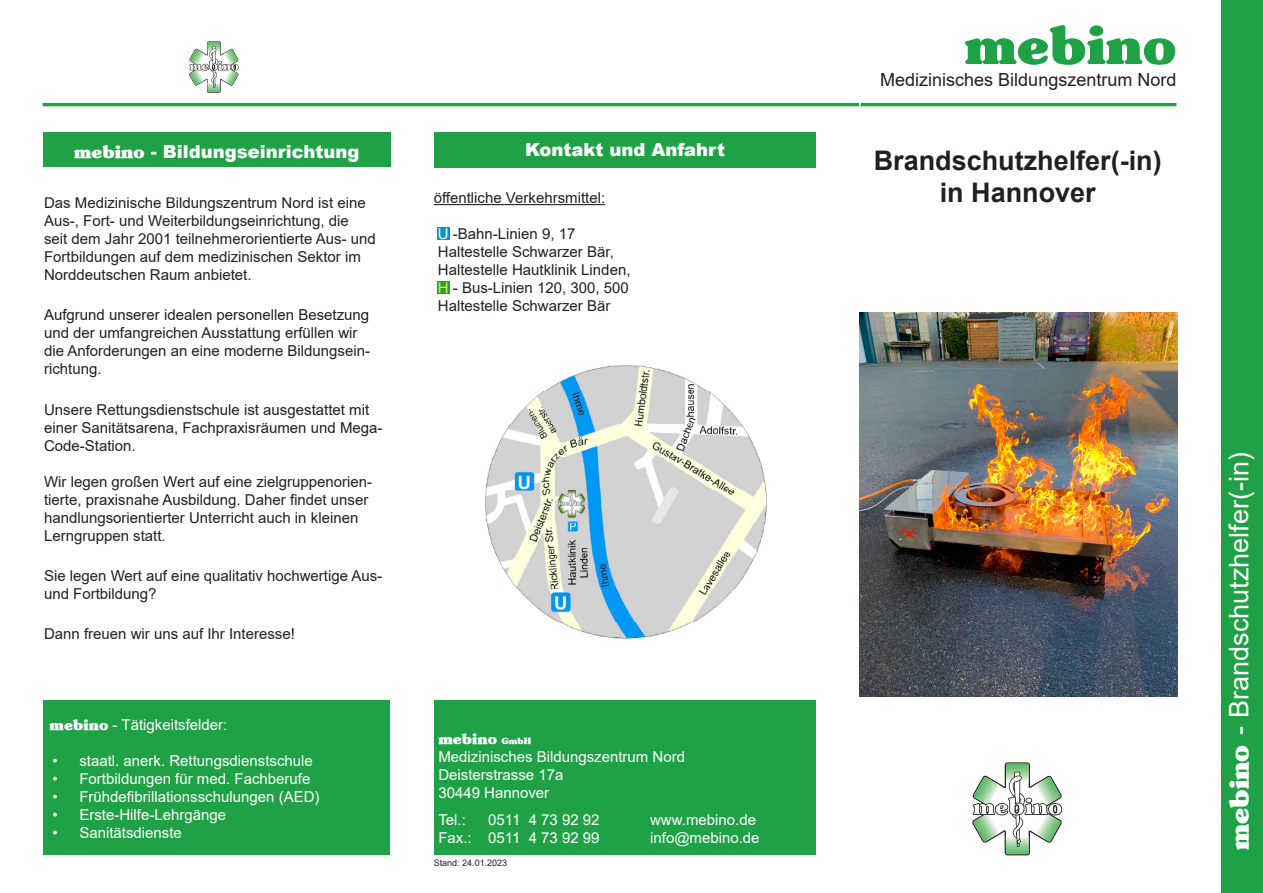
<style>
.page{position:relative;width:1263px;height:893px;background:#fff}
.page>*{position:absolute;margin:0;border:0;box-sizing:border-box;transform-origin:0 0}
.t1{font:54px "Burkina Faso";color:#1fa245}
.t2{font:700 27px/32.4px "Arial";color:#231f20;text-align:center}
.t3{font:27px "Arial";color:#fff}
.t4{font:900 18px "Arial";color:#fff}
.t5{font:18px "Arial";color:#231f20}
.t6{font:15px/18px "Arial";color:#231f20}
.t7{font:15px "Arial";color:#fff}
.t8{font:15px "Burkina Faso";color:#fff}
.t9{font:9px "Arial";color:#231f20}
.s1{font-family:"Burkina Faso";font-weight:400}
.s2{color:#fff}
.s3{color:#f5ec09}
.s4{font-family:"Burkina Faso"}
.s5{font-size:9px}
</style>
<div class="page">
<div style="left:437px;top:281px;width:13px;height:13px;background:#1fa245"></div>
<div style="left:437px;top:227px;width:13px;height:13px;background:#0094c8"></div>
<div style="left:1221px;top:0;width:42px;height:893px;background:#1fa245"></div>
<hr style="left:43px;top:103px;width:1135px;height:3px;background:#1fa245">
<svg style="left:972px;top:762px;width:90px;height:93px"></svg>
<div style="left:434px;top:700px;width:382px;height:155px;background:#1fa245"></div>
<div style="left:434px;top:132px;width:382px;height:36px;background:#1fa245"></div>
<div style="left:43px;top:133px;width:347px;height:34px;background:#1fa245"></div>
<div style="left:43px;top:700px;width:346px;height:155px;background:#1fa245"></div>
<svg style="left:189px;top:41px;width:50px;height:52px"></svg>
<img style="left:485px;top:365px;width:282px;height:274px">
<hr style="left:434px;top:204px;width:171px;height:1px;background:#231f20">
<img style="left:859px;top:312px;width:319px;height:385px">
<p class="t4" style="left:74px;top:138px;width:287px"><span class="s1">mebino</span> - Bildungseinrichtung</p>
<p class="t4" style="left:525px;top:137px;width:202px">Kontakt und Anfahrt</p>
<p class="t6" style="left:44px;top:194px;width:333px">Das Medizinische Bildungszentrum Nord ist eine Aus-, Fort- und Weiterbildungseinrichtung, die seit dem Jahr 2001 teilnehmerorientierte Aus- und Fortbildungen auf dem medizinischen Sektor im Norddeutschen Raum anbietet.</p>
<p class="t6" style="left:44px;top:306px;width:328px">Aufgrund unserer idealen personellen Besetzung und der umfangreichen Ausstattung erfüllen wir die Anforderungen an eine moderne Bildungsein&shy;richtung.</p>
<p class="t6" style="left:44px;top:400px;width:340px">Unsere Rettungsdienstschule ist ausgestattet mit einer Sanitätsarena, Fachpraxisräumen und Mega-<br>Code-Station.</p>
<p class="t6" style="left:44px;top:472px;width:330px">Wir legen großen Wert auf eine zielgruppenorien&shy;tierte, praxisnahe Ausbildung. Daher findet unser handlungsorientierter Unterricht auch in kleinen Lerngruppen statt.</p>
<p class="t6" style="left:44px;top:566px;width:340px">Sie legen Wert auf eine qualitativ hochwertige Aus&shy;und Fortbildung?</p>
<p class="t6" style="left:44px;top:625px;width:252px">Dann freuen wir uns auf Ihr Interesse!</p>
<p class="t6" style="left:434px;top:189px;width:173px">öffentliche Verkehrsmittel:</p>
<p class="t6" style="left:438px;top:225px;width:139px"><span class="s2">U</span> -Bahn-Linien 9, 17</p>
<p class="t6" style="left:438px;top:243px;width:177px">Haltestelle Schwarzer Bär,</p>
<p class="t6" style="left:438px;top:261px;width:194px">Haltestelle Hautklinik Linden,</p>
<p class="t6" style="left:438px;top:279px;width:192px"><span class="s3">H</span> - Bus-Linien 120, 300, 500</p>
<p class="t6" style="left:438px;top:297px;width:174px">Haltestelle Schwarzer Bär</p>
<p class="t7" style="left:50px;top:715px;width:179px"><span class="s4">mebino</span> - Tätigkeitsfelder:</p>
<p class="t7" style="left:52px;top:751px;width:262px">• staatl. anerk. Rettungsdienstschule</p>
<p class="t7" style="left:52px;top:769px;width:259px">• Fortbildungen für med. Fachberufe</p>
<p class="t7" style="left:52px;top:787px;width:269px">• Frühdefibrillationsschulungen (AED)</p>
<p class="t7" style="left:52px;top:805px;width:175px">• Erste-Hilfe-Lehrgänge</p>
<p class="t7" style="left:52px;top:823px;width:131px">• Sanitätsdienste</p>
<p class="t8" style="left:438px;top:730px;width:94px">mebino <span class="s5">GmbH</span></p>
<p class="t7" style="left:438px;top:746px;width:248px">Medizinisches Bildungszentrum Nord</p>
<p class="t7" style="left:438px;top:764px;width:127px">Deisterstrasse 17a</p>
<p class="t7" style="left:438px;top:782px;width:112px">30449 Hannover</p>
<p class="t7" style="left:438px;top:809px;width:29px">Tel.:</p>
<p class="t7" style="left:488px;top:809px;width:113px">0511 4 73 92 92</p>
<p class="t7" style="left:650px;top:809px;width:107px">www.mebino.de</p>
<p class="t7" style="left:438px;top:827px;width:163px">Fax.: 0511 4 73 92 99</p>
<p class="t7" style="left:650px;top:827px;width:111px">info@mebino.de</p>
<p class="t9" style="left:434px;top:857px;width:75px">Stand: 24.01.2023</p>
<p class="t1" style="left:965px;top:15px;width:213px">mebino</p>
<p class="t5" style="left:880px;top:67px;width:298px">Medizinisches Bildungszentrum Nord</p>
<p class="t2" style="left:874px;top:144px;width:290px">Brandschutzhelfer(-in) in Hannover</p>
<p class="t3" style="left:1220px;top:850px;width:400px;rotate:-90deg"><span class="s4">mebino</span> - Brandschutzhelfer(-in)</p>
</div>
